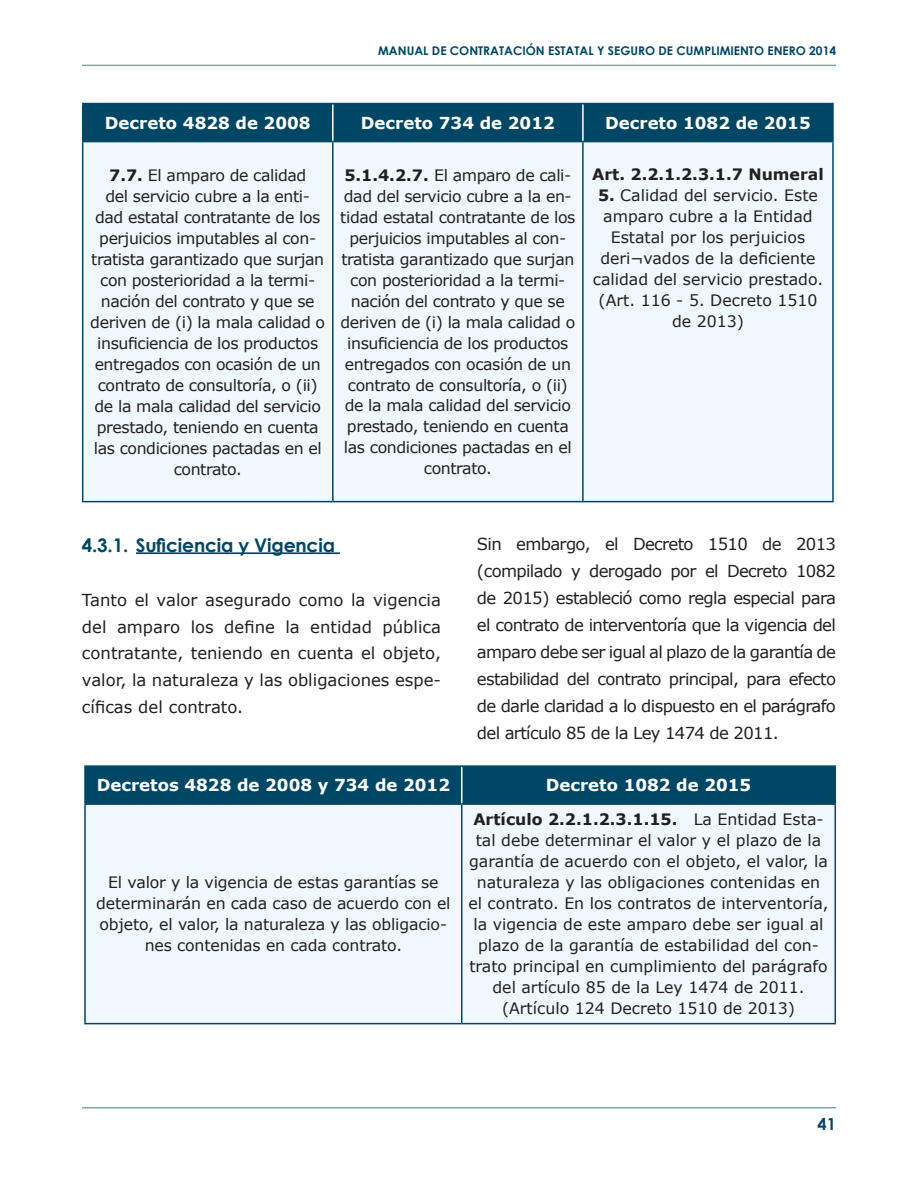
<style>
.page{position:relative;width:918px;height:1188px;background:#fff}
.page>*{position:absolute;margin:0;border:0;box-sizing:border-box;transform-origin:0 0}
.t1{font:700 18.75px "Century Gothic";letter-spacing:-.01em;color:#004766}
.t2{font:16.5px/27px "Verdana";letter-spacing:-.03em;color:#231f20;text-align:justify}
.t3{font:700 16.5px "Verdana";color:#fff}
.t4{font:700 16.5px "Century Gothic";color:#004766}
.t5{font:15.75px/21px "Verdana";letter-spacing:-.025em;color:#231f20;text-align:center}
.t6{font:15.75px/21px "Verdana";color:#231f20;text-align:center}
.t7{font:700 15.75px "Verdana";color:#231f20}
.t8{font:700 12px "Century Gothic";color:#004766}
.s1{font-weight:700}
</style>
<div class="page">
<hr style="left:82px;top:65px;width:754px;height:1px;background:#74ad99">
<hr style="left:82px;top:1107px;width:754px;height:1px;background:#74ad99">
<hr style="left:136px;top:552px;width:204px;height:2px;background:#004766">
<div style="left:83px;top:104px;width:749px;height:37px;background:#004766"></div>
<div style="left:83px;top:142px;width:749px;height:359px;background:#eff8fc"></div>
<hr style="left:82px;top:141px;width:251px;height:1px;background:#004766">
<hr style="left:82px;top:501px;width:251px;height:1px;background:#004766">
<hr style="left:583px;top:141px;width:251px;height:1px;background:#004766">
<hr style="left:583px;top:501px;width:251px;height:1px;background:#004766">
<hr style="left:332px;top:104px;width:2px;height:37px;background:#fff">
<hr style="left:582px;top:104px;width:2px;height:37px;background:#fff">
<hr style="left:82px;top:103px;width:251px;height:1px;background:#004766">
<hr style="left:82px;top:104px;width:1px;height:37px;background:#004766">
<hr style="left:333px;top:103px;width:250px;height:1px;background:#004766">
<hr style="left:583px;top:103px;width:251px;height:1px;background:#004766">
<hr style="left:832px;top:104px;width:2px;height:37px;background:#004766">
<hr style="left:82px;top:142px;width:1px;height:359px;background:#004766">
<hr style="left:832px;top:142px;width:2px;height:359px;background:#004766">
<hr style="left:333px;top:141px;width:250px;height:1px;background:#004766">
<hr style="left:332px;top:142px;width:2px;height:359px;background:#004766">
<hr style="left:582px;top:142px;width:2px;height:359px;background:#004766">
<hr style="left:333px;top:501px;width:250px;height:1px;background:#004766">
<div style="left:86px;top:767px;width:749px;height:36px;background:#004766"></div>
<div style="left:86px;top:805px;width:749px;height:218px;background:#eff8fc"></div>
<hr style="left:84px;top:803px;width:378px;height:2px;background:#004766">
<hr style="left:461px;top:767px;width:1px;height:36px;background:#fff">
<hr style="left:462px;top:803px;width:374px;height:2px;background:#004766">
<hr style="left:461px;top:805px;width:1px;height:218px;background:#004766">
<hr style="left:84px;top:765px;width:378px;height:2px;background:#004766">
<hr style="left:84px;top:767px;width:2px;height:36px;background:#004766">
<hr style="left:462px;top:765px;width:374px;height:2px;background:#004766">
<hr style="left:835px;top:767px;width:1px;height:36px;background:#004766">
<hr style="left:84px;top:805px;width:2px;height:218px;background:#004766">
<hr style="left:835px;top:805px;width:1px;height:218px;background:#004766">
<hr style="left:84px;top:1023px;width:378px;height:1px;background:#004766">
<hr style="left:462px;top:1023px;width:374px;height:1px;background:#004766">
<p class="t8" style="left:378px;top:41px;width:459px">MANUAL DE CONTRATACIÓN ESTATAL Y SEGURO DE CUMPLIMIENTO ENERO 2014</p>
<p class="t3" style="left:105px;top:111px;width:207px">Decreto 4828 de 2008</p>
<p class="t3" style="left:361px;top:111px;width:195px">Decreto 734 de 2012</p>
<p class="t3" style="left:605px;top:111px;width:207px">Decreto 1082 de 2015</p>
<p class="t5" style="left:90px;top:164px;width:236px"><span class="s1">7.7.</span> El amparo de calidad<br>del servicio cubre a la enti&shy;dad estatal contratante de los perjuicios imputables al con&shy;tratista garantizado que surjan con posterioridad a la termi&shy;nación del contrato y que se deriven de (i) la mala calidad o insuficiencia de los productos entregados con ocasión de un contrato de consultoría, o (ii) de la mala calidad del servicio prestado, teniendo en cuenta las condiciones pactadas en el contrato.</p>
<p class="t5" style="left:340px;top:164px;width:237px"><span class="s1">5.1.4.2.7.</span> El amparo de cali&shy;dad del servicio cubre a la en&shy;tidad estatal contratante de los perjuicios imputables al con&shy;tratista garantizado que surjan con posterioridad a la termi&shy;nación del contrato y que se deriven de (i) la mala calidad o insuficiencia de los productos entregados con ocasión de un contrato de consultoría, o (ii) de la mala calidad del servicio prestado, teniendo en cuenta las condiciones pactadas en el contrato.</p>
<p class="t7" style="left:592px;top:164px;width:233px">Art. 2.2.1.2.3.1.7 Numeral</p>
<p class="t6" style="left:593px;top:185px;width:232px"><span class="s1">5.</span> Calidad del servicio. Este amparo cubre a la Entidad<br>Estatal por los perjuicios deri¬vados de la deficiente calidad del servicio prestado. (Art. 116 - 5. Decreto 1510 de 2013)</p>
<p class="t1" style="left:82px;top:530px;width:255px">4.3.1. Suficiencia y Vigencia</p>
<p class="t2" style="left:82px;top:586px;width:361px">Tanto el valor asegurado como la vigencia del amparo los define la entidad pública contratante, teniendo en cuenta el objeto, valor, la naturaleza y las obligaciones espe&shy;cíficas del contrato.</p>
<p class="t2" style="left:477px;top:530px;width:361px">Sin embargo, el Decreto 1510 de 2013 (compilado y derogado por el Decreto 1082 de 2015) estableció como regla especial para el contrato de interventoría que la vigencia del amparo debe ser igual al plazo de la garantía de estabilidad del contrato principal, para efecto de darle claridad a lo dispuesto en el parágrafo del artículo 85 de la Ley 1474 de 2011.</p>
<p class="t3" style="left:97px;top:774px;width:355px">Decretos 4828 de 2008 y 734 de 2012</p>
<p class="t3" style="left:546px;top:774px;width:207px">Decreto 1082 de 2015</p>
<p class="t5" style="left:96px;top:872px;width:356px">El valor y la vigencia de estas garantías se determinarán en cada caso de acuerdo con el objeto, el valor, la naturaleza y las obligacio&shy;nes contenidas en cada contrato.</p>
<p class="t6" style="left:468px;top:809px;width:362px"><span class="s1">Artículo 2.2.1.2.3.1.15.</span> La Entidad Esta&shy;tal debe determinar el valor y el plazo de la garantía de acuerdo con el objeto, el valor, la naturaleza y las obligaciones contenidas en el contrato. En los contratos de interventoría, la vigencia de este amparo debe ser igual al plazo de la garantía de estabilidad del con&shy;trato principal en cumplimiento del parágrafo del artículo 85 de la Ley 1474 de 2011. (Artículo 124 Decreto 1510 de 2013)</p>
<p class="t4" style="left:818px;top:1111px;width:20px">41</p>
</div>
